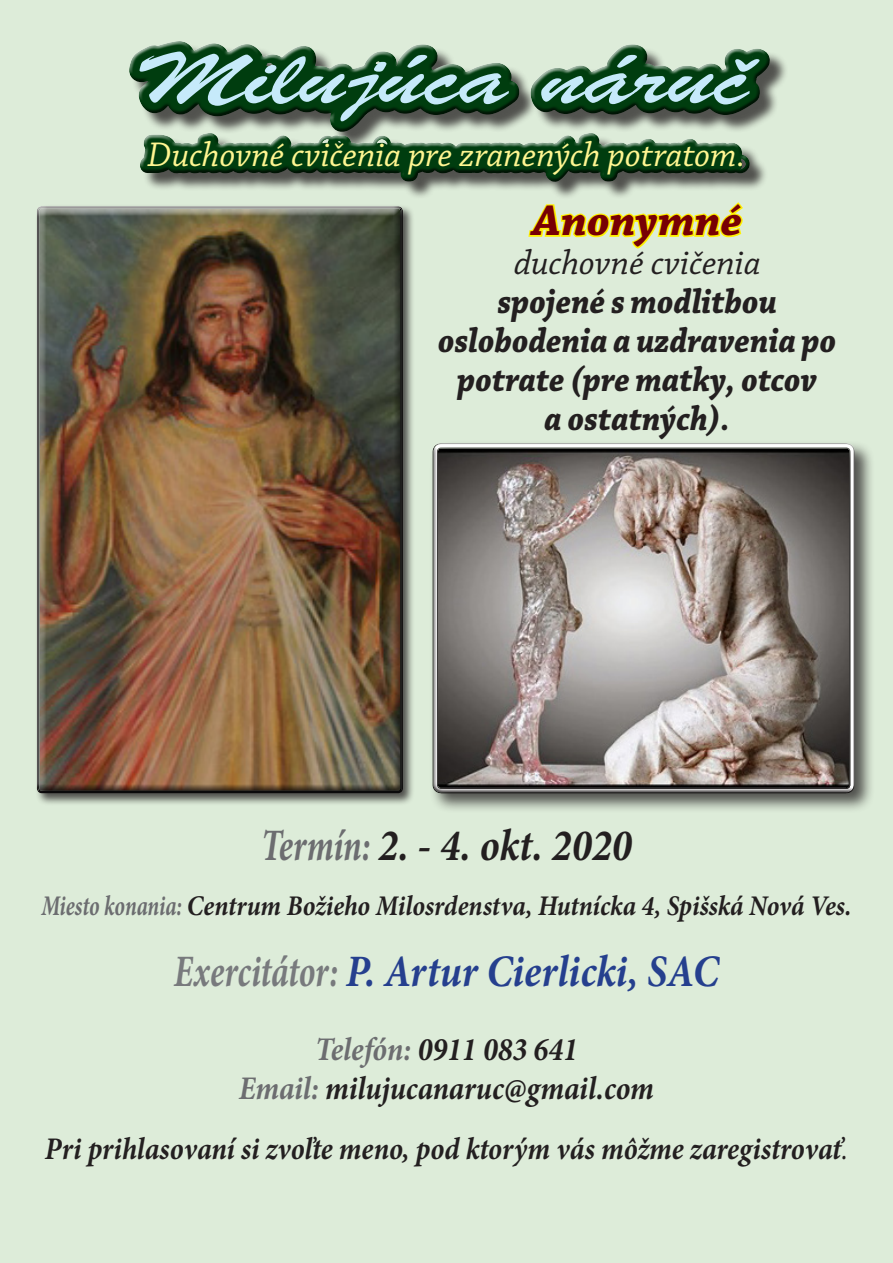
<style>
.page{position:relative;width:893px;height:1263px;background:#ddecd9}
.page>*{position:absolute;margin:0;border:0;box-sizing:border-box;transform-origin:0 0}
.t1{font:79.5px "Brush Script";color:#c6eafa;scale:1.5 1}
.t2{font:italic 700 45px "Minion Pro";letter-spacing:-.005em;color:#253f8e;scale:.9 1}
.t3{font:italic 700 45px "Minion Pro";color:#231f20;scale:.9 1}
.t4{font:italic 700 45px "Chaparral Pro";color:#770004}
.t5{font:italic 700 36px/39px "Chaparral Pro";color:#231f20;text-align:center;scale:.9 1}
.t6{font:italic 36px "Chaparral Pro";color:#fff691}
.t7{font:italic 36px "Chaparral Pro";color:#231f20}
.t8{font:italic 700 33px "Minion Pro";letter-spacing:-.005em;color:#231f20;scale:.9 1}
.t9{font:italic 700 31.5px "Minion Pro";color:#231f20;scale:.9 1}
.t10{font:italic 700 28.5px "Minion Pro";letter-spacing:-.005em;color:#231f20;scale:.9 1}
.s1{color:#6c6d70}
.s2{color:#787a7d}
.s3{font-weight:400}
</style>
<div class="page">
<svg style="left:152px;top:55px;width:634px;height:194px"></svg>
<div style="left:127px;top:46px;width:647px;height:140px;background:#231f20;opacity:.75"></div>
<div style="left:429px;top:440px;width:446px;height:373px;background:#231f20;opacity:.75"></div>
<div style="left:429px;top:438px;width:431px;height:354px;background:#fff;opacity:.75"></div>
<div style="left:427px;top:444px;width:431px;height:355px;background:#231f20;opacity:.75"></div>
<div style="left:35px;top:204px;width:380px;height:601px;background:#231f20;opacity:.75"></div>
<div style="left:35px;top:206px;width:369px;height:588px;background:#231f20;opacity:.75"></div>
<h1 class="t1" style="left:145px;top:26px;width:404px">Milujúca náruč</h1>
<p class="t6" style="left:147px;top:134px;width:600px">Duchovné cvičenia pre zranených potratom.</p>
<p class="t4" style="left:532px;top:195px;width:212px">Anonymné</p>
<p class="t7" style="left:514px;top:243px;width:248px">duchovné cvičenia</p>
<p class="t5" style="left:438px;top:284px;width:444px">spojené s modlitbou oslobodenia a uzdravenia po potrate (pre matky, otcov<br>a ostatných).</p>
<p class="t3" style="left:261px;top:813px;width:413px"><span class="s1">Termín:</span> 2. - 4. okt. 2020</p>
<p class="t10" style="left:41px;top:886px;width:902px"><span class="s1">Miesto konania:</span> Centrum Božieho Milosrdenstva, Hutnícka 4, Spišská Nová Ves.</p>
<p class="t2" style="left:174px;top:940px;width:607px"><span class="s2">Exercitátor:</span> P. Artur Cierlicki, SAC</p>
<p class="t8" style="left:315px;top:1026px;width:293px"><span class="s1">Telefón:</span> 0911 083 641</p>
<p class="t8" style="left:239px;top:1065px;width:463px"><span class="s1">Email:</span> milujucanaruc@gmail.com</p>
<p class="t9" style="left:45px;top:1126px;width:894px">Pri prihlasovaní si zvoľte meno, pod ktorým vás môžme zaregistrovať<span class="s3">.</span></p>
</div>
